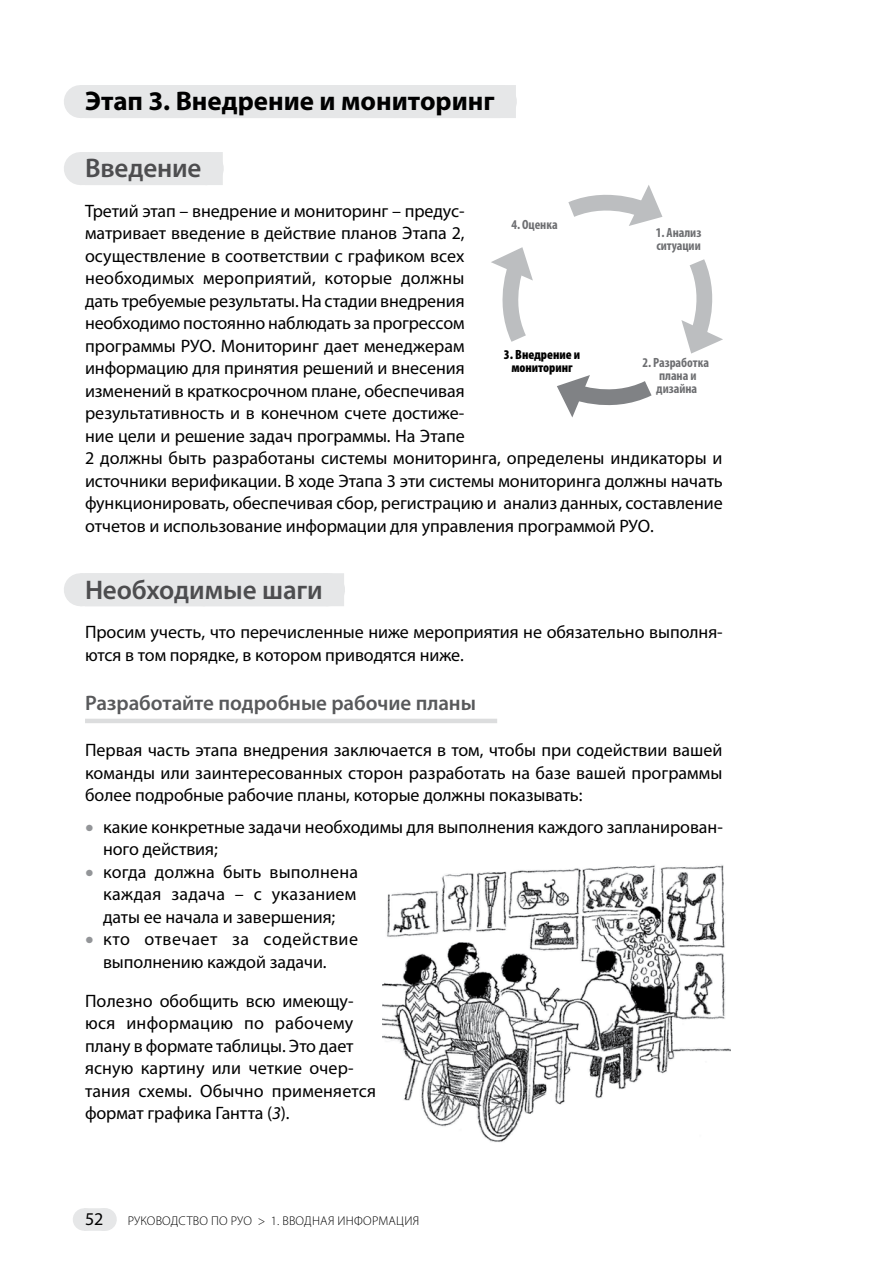
<style>
.page{position:relative;width:893px;height:1263px;background:#fff}
.page>*{position:absolute;margin:0;border:0;box-sizing:border-box;transform-origin:0 0}
.t1{font:700 27px "Myriad Pro";color:#000}
.t2{font:600 27px "Myriad Pro";letter-spacing:-.005em;color:#4d4d4f}
.t3{font:600 21px "Myriad Pro";letter-spacing:-.005em;color:#58595b}
.t4{font:18px/22.5px "Myriad Pro";letter-spacing:-.005em;color:#000}
.t5{font:18px/22.5px "Myriad Pro";letter-spacing:.015em;color:#000}
.t6{font:700 condensed 13.35px/12.6px "Myriad Pro";letter-spacing:-.005em;color:#6d6e71}
.t7{font:900 condensed 13.35px/12.6px "Myriad Pro";letter-spacing:-.005em;color:#000;text-align:center}
.t8{font:300 12.75px "Myriad Pro";letter-spacing:.02em;color:#000}
.s1{font-size:30.75px;color:#939598}
.s2{font-style:italic}
</style>
<div class="page">
<div style="left:84px;top:1208px;width:21px;height:23px;background:#e6e7e8"></div>
<svg style="left:105px;top:1208px;width:1px;height:23px"></svg>
<hr style="left:80px;top:85px;width:1px;height:33px;background:#e6e7e8">
<div style="left:85px;top:85px;width:431px;height:33px;background:#e6e7e8"></div>
<div style="left:80px;top:152px;width:126px;height:33px;background:#e6e7e8"></div>
<div style="left:85px;top:152px;width:138px;height:33px;background:#e6e7e8"></div>
<hr style="left:80px;top:573px;width:1px;height:33px;background:#e6e7e8">
<div style="left:85px;top:573px;width:259px;height:33px;background:#e6e7e8"></div>
<hr style="left:85px;top:719px;width:412px;height:4px;background:#dcddde">
<svg style="left:568px;top:185px;width:95px;height:41px"></svg>
<svg style="left:681px;top:259px;width:42px;height:95px"></svg>
<svg style="left:557px;top:375px;width:95px;height:42px"></svg>
<svg style="left:491px;top:247px;width:42px;height:95px"></svg>
<img style="left:382px;top:865px;width:349px;height:277px">
<h1 class="t1" style="left:85px;top:84px;width:411px">Этап 3. Внедрение и мониторинг</h1>
<h1 class="t2" style="left:85px;top:151px;width:118px">Введение</h1>
<p class="t4" style="left:85px;top:199px;width:639px">Третий этап – внедрение и мониторинг – предус-<br>матривает введение в действие планов Этапа 2,<br>осуществление в соответствии с графиком всех<br>необходимых мероприятий, которые должны<br>дать требуемые результаты. На стадии внедрения<br>необходимо постоянно наблюдать за прогрессом<br>программы РУО. Мониторинг дает менеджерам<br>информацию для принятия решений и внесения<br>изменений в краткосрочном плане, обеспечивая<br>результативность и в конечном счете достиже-<br>ние цели и решение задач программы. На Этапе<br>2 должны быть разработаны системы мониторинга, определены индикаторы и источники верификации. В ходе Этапа 3 эти системы мониторинга должны начать функционировать, обеспечивая сбор, регистрацию и анализ данных, составление отчетов и использование информации для управления программой РУО.</p>
<p class="t6" style="left:511px;top:218px;width:48px">4. Оценка</p>
<p class="t6" style="left:656px;top:226px;width:47px">1. Анализ ситуации</p>
<p class="t7" style="left:504px;top:348px;width:78px">3. Внедрение и мониторинг</p>
<p class="t6" style="left:642px;top:356px;width:68px;text-align:center">2. Разработка плана и дизайна</p>
<h1 class="t2" style="left:85px;top:572px;width:239px">Необходимые шаги</h1>
<p class="t4" style="left:85px;top:620px;width:639px">Просим учесть, что перечисленные ниже мероприятия не обязательно выполня&shy;ются в том порядке, в котором приводятся ниже.</p>
<p class="t3" style="left:85px;top:690px;width:392px">Разработайте подробные рабочие планы</p>
<p class="t4" style="left:85px;top:738px;width:639px;text-align:justify">Первая часть этапа внедрения заключается в том, чтобы при содействии вашей команды или заинтересованных сторон разработать на базе вашей программы более подробные рабочие планы, которые должны показывать:</p>
<p class="t4" style="left:103px;top:815px;width:621px;text-indent:-18px"><span class="s1">•</span> какие конкретные задачи необходимы для выполнения каждого запланирован&shy;ного действия;</p>
<p class="t4" style="left:103px;top:860px;width:257px;text-align:justify;text-indent:-18px"><span class="s1">•</span> когда должна быть выполнена каждая задача – с указанием даты ее начала и завершения;</p>
<p class="t5" style="left:103px;top:927px;width:257px;text-indent:-18px"><span class="s1">•</span> кто отвечает за содействие выполнению каждой задачи.</p>
<p class="t4" style="left:85px;top:989px;width:293px">Полезно обобщить всю имеющу&shy;юся информацию по рабочему плану в формате таблицы. Это дает ясную картину или четкие очер&shy;тания схемы. Обычно применяется формат графика Гантта (<span class="s2">3</span>).</p>
<p class="t4" style="left:85px;top:1208px;width:20px">52</p>
<p class="t8" style="left:128px;top:1213px;width:293px">РУКОВОДСТВО ПО РУО &gt; 1. ВВОДНАЯ И НФОРМАЦИЯ</p>
</div>
